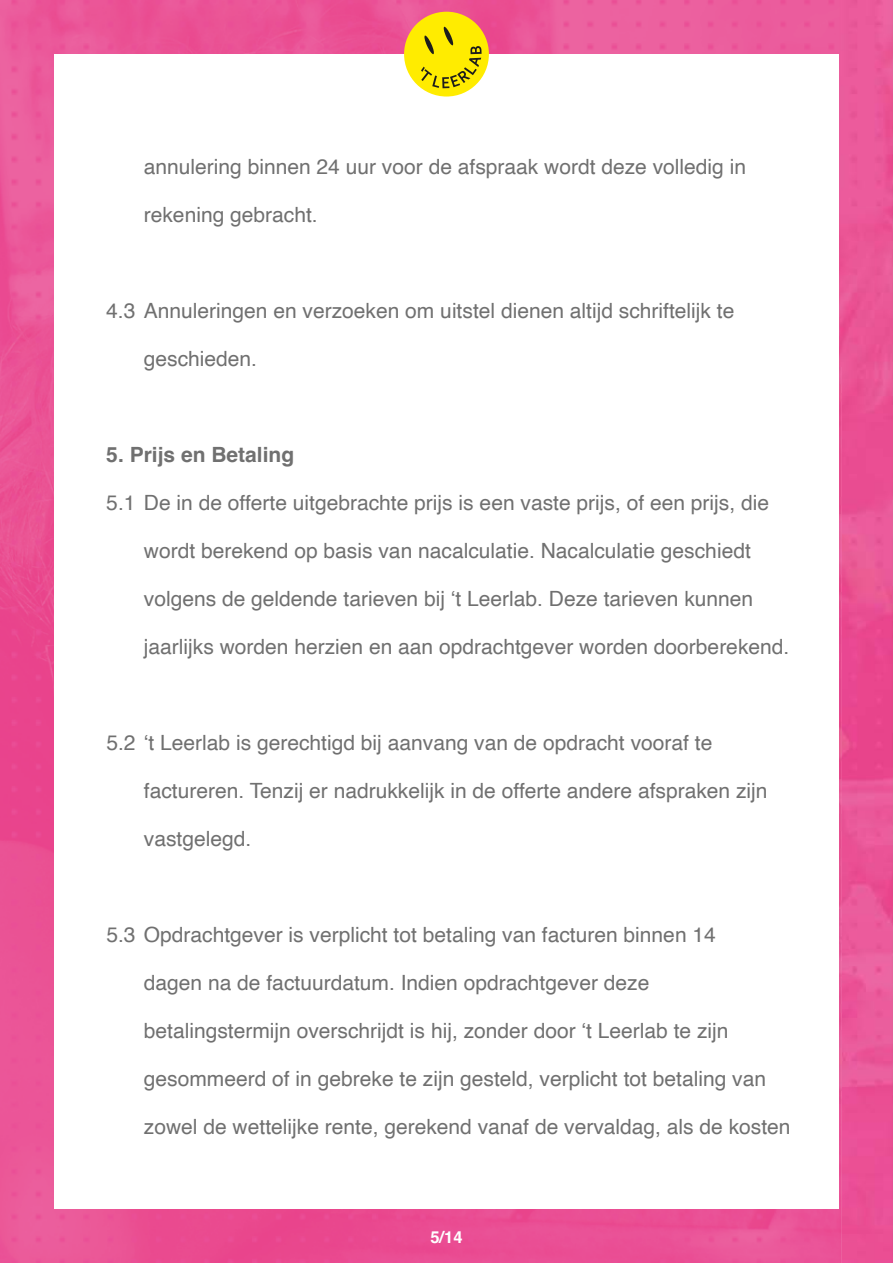
<style>
.page{position:relative;width:893px;height:1263px;background:#fff}
.page>*{position:absolute;margin:0;border:0;box-sizing:border-box;transform-origin:0 0}
.t1{font:21px "Helvetica";color:#707070}
.t2{font:700 21px "Helvetica";color:#707070}
.t3{font:700 16.5px "Helvetica";color:#fff}
</style>
<div class="page">
<img style="left:0;top:0;width:893px;height:1263px">
<div style="left:54px;top:54px;width:785px;height:1155px;background:#fff"></div>
<div style="left:404px;top:12px;width:85px;height:85px;background:#ffec00;border-radius:50%"></div>
<svg style="left:421px;top:26px;width:61px;height:62px"></svg>
<p class="t1" style="left:144px;top:150px;width:604px">annulering binnen 24 uur voor de afspraak wordt deze volledig in</p>
<p class="t1" style="left:144px;top:198px;width:175px">rekening gebracht.</p>
<p class="t1" style="left:106px;top:294px;width:630px">4.3 Annuleringen en verzoeken om uitstel dienen altijd schriftelijk te</p>
<p class="t1" style="left:144px;top:342px;width:115px">geschieden.</p>
<p class="t2" style="left:106px;top:442px;width:189px">5. Prijs en Betaling</p>
<p class="t1" style="left:106px;top:486px;width:664px">5.1 De in de offerte uitgebrachte prijs is een vaste prijs, of een prijs, die</p>
<p class="t1" style="left:144px;top:534px;width:608px">wordt berekend op basis van nacalculatie. Nacalculatie geschiedt</p>
<p class="t1" style="left:144px;top:582px;width:611px">volgens de geldende tarieven bij ‘t Leerlab. Deze tarieven kunnen</p>
<p class="t1" style="left:144px;top:630px;width:647px">jaarlijks worden herzien en aan opdrachtgever worden doorberekend.</p>
<p class="t1" style="left:106px;top:726px;width:607px">5.2 ‘t Leerlab is gerechtigd bij aanvang van de opdracht vooraf te</p>
<p class="t1" style="left:144px;top:774px;width:625px">factureren. Tenzij er nadrukkelijk in de offerte andere afspraken zijn</p>
<p class="t1" style="left:144px;top:822px;width:109px">vastgelegd.</p>
<p class="t1" style="left:106px;top:918px;width:611px">5.3 Opdrachtgever is verplicht tot betaling van facturen binnen 14</p>
<p class="t1" style="left:144px;top:966px;width:507px">dagen na de factuurdatum. Indien opdrachtgever deze</p>
<p class="t1" style="left:144px;top:1014px;width:586px">betalingstermijn overschrijdt is hij, zonder door ‘t Leerlab te zijn</p>
<p class="t1" style="left:144px;top:1062px;width:624px">gesommeerd of in gebreke te zijn gesteld, verplicht tot betaling van</p>
<p class="t1" style="left:144px;top:1110px;width:648px">zowel de wettelijke rente, gerekend vanaf de vervaldag, als de kosten</p>
<p class="t3" style="left:430px;top:1227px;width:34px">5/14</p>
</div>
